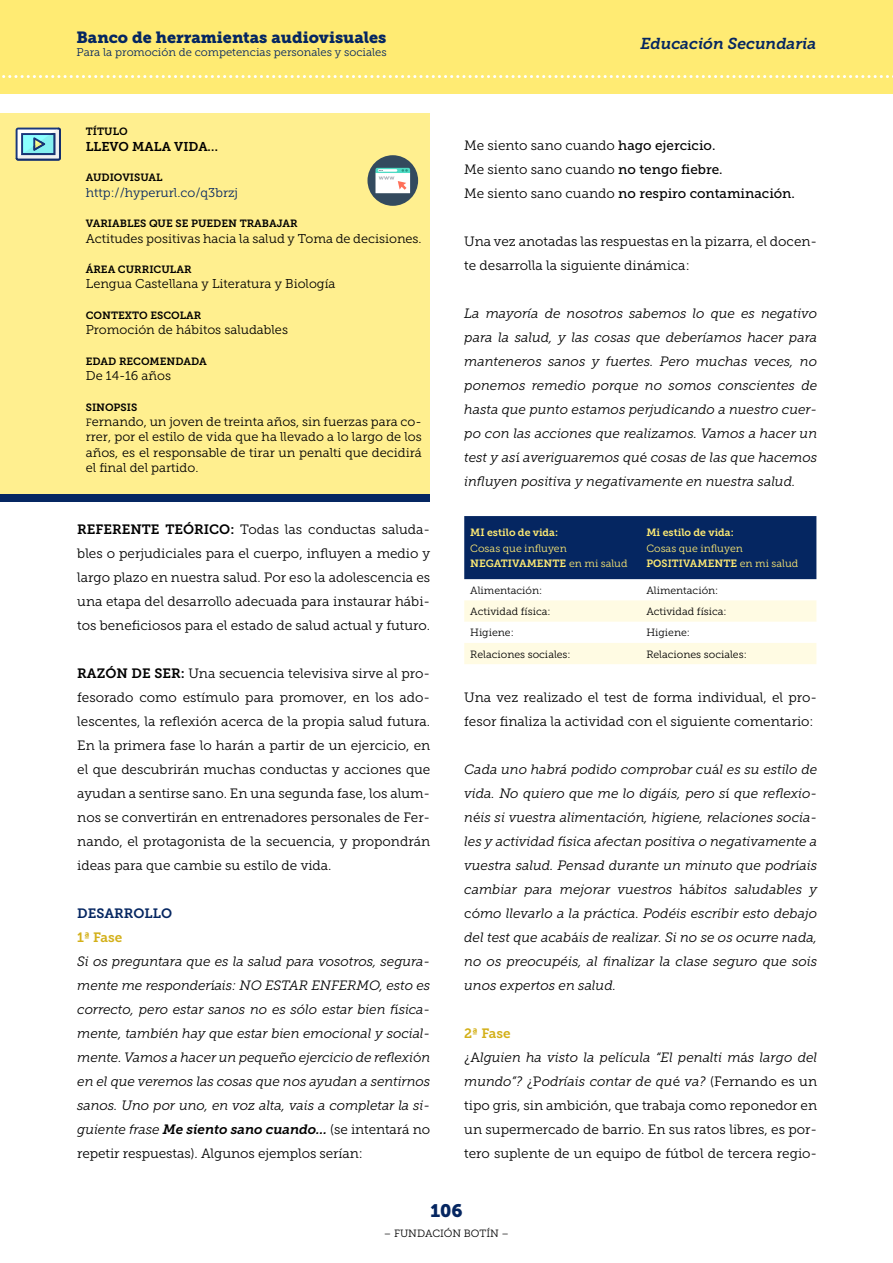
<style>
.page{position:relative;width:893px;height:1263px;background:#fff}
.page>*{position:absolute;margin:0;border:0;box-sizing:border-box;transform-origin:0 0}
.t1{font:18px "Museo Slab 900";color:#052661}
.t2{font:16.2px "Museo Slab 900";color:#052661}
.t3{font:italic 15.75px "Museo Slab 700";color:#052661}
.t4{font:italic 13.5px/24px "Museo Slab 300";letter-spacing:-.005em;color:#000;text-align:justify}
.t5{font:13.5px/24px "Museo Slab 300";color:#000;text-align:justify}
.t6{font:13.5px "Museo Slab 500";color:#000}
.t7{font:13.5px "Museo Slab 700";color:#d3b019}
.t8{font:13.5px "Museo Slab 700";color:#052661}
.t9{font:12.75px/15.3px "Museo Slab 300";color:#000;text-align:justify}
.t10{font:12.75px "Museo Slab 300";color:#052661}
.t11{font:12.75px "Museo Slab 700";color:#000}
.t12{font:11.25px "Museo Slab 300";color:#052661}
.t13{font:10.5px "Museo Slab 300";color:#000}
.t14{font:10.5px "Museo Slab 700";color:#000}
.t15{font:10.5px/15.3px "Museo Slab 300";letter-spacing:.005em;color:#ffeb73}
.t16{font:10.5px "Museo Slab 700";color:#ffeb73}
.s1{font-size:10.5px}
.s2{font-family:"Museo Slab 700"}
.s3{font-style:normal}
.s4{font-family:"Museo Slab 500"}
.s5{font-family:"Museo Slab 300"}
.s6{font-style:italic}
</style>
<div class="page">
<div style="left:0;top:0;width:893px;height:94px;background:#ffeb73"></div>
<svg style="left:2px;top:75px;width:891px;height:3px"></svg>
<div style="left:0;top:114px;width:429px;height:381px;background:#ffef8f"></div>
<div style="left:0;top:495px;width:429px;height:7px;background:#052661"></div>
<div style="left:464px;top:516px;width:352px;height:63px;background:#052661"></div>
<svg style="left:464px;top:600px;width:352px;height:64px"></svg>
<div style="left:367px;top:155px;width:51px;height:51px;background:#334a5e;border-radius:50%"></div>
<svg style="left:375px;top:168px;width:35px;height:25px"></svg>
<svg style="left:16px;top:128px;width:45px;height:33px"></svg>
<p class="t2" style="left:77px;top:28px;width:311px">Banco de herramientas audiovisuales</p>
<p class="t12" style="left:77px;top:46px;width:312px">Para la promoción de competencias personales y sociales</p>
<p class="t14" style="left:86px;top:126px;width:43px">TÍTULO</p>
<p class="t11" style="left:86px;top:139px;width:134px">LLEVO MALA VIDA…</p>
<p class="t14" style="left:86px;top:172px;width:78px">AUDIOVISUAL</p>
<p class="t10" style="left:86px;top:185px;width:154px">http://hyperurl.co/q3brzj</p>
<p class="t14" style="left:86px;top:218px;width:213px">VARIABLES QUE SE PUEDEN TRABAJAR</p>
<p class="t9" style="left:86px;top:231px;width:337px">Actitudes positivas hacia la salud y Toma de decisiones.</p>
<p class="t14" style="left:86px;top:264px;width:107px">ÁREA CURRICULAR</p>
<p class="t9" style="left:86px;top:276px;width:251px">Lengua Castellana y Literatura y Biología</p>
<p class="t14" style="left:86px;top:309px;width:117px">CONTEXTO ESCOLAR</p>
<p class="t9" style="left:86px;top:322px;width:204px">Promoción de hábitos saludables</p>
<p class="t14" style="left:86px;top:355px;width:123px">EDAD RECOMENDADA</p>
<p class="t9" style="left:86px;top:368px;width:87px">De 14-16 años</p>
<p class="t14" style="left:86px;top:401px;width:53px">SINOPSIS</p>
<p class="t9" style="left:86px;top:414px;width:337px"><span class="s1">F</span>ernando, un joven de treinta años, sin fuerzas para co&shy;rrer, por el estilo de vida que ha llevado a lo largo de los años, es el responsable de tirar un penalti que decidirá el final del partido.</p>
<p class="t5" style="left:77px;top:517px;width:354px"><span class="s2">REFERENTE TEÓRICO:</span> Todas las conductas saluda&shy;bles o perjudiciales para el cuerpo, influyen a medio y largo plazo en nuestra salud. Por eso la adolescencia es una etapa del desarrollo adecuada para instaurar hábi&shy;tos beneficiosos para el estado de salud actual y futuro.</p>
<p class="t5" style="left:77px;top:661px;width:354px"><span class="s2">RAZÓN DE SER:</span> Una secuencia televisiva sirve al pro&shy;fesorado como estímulo para promover, en los ado&shy;lescentes, la reflexión acerca de la propia salud futura.<br>En la primera fase lo harán a partir de un ejercicio, en el que descubrirán muchas conductas y acciones que ayudan a sentirse sano. En una segunda fase, los alum&shy;nos se convertirán en entrenadores personales de Fer&shy;nando, el protagonista de la secuencia, y propondrán ideas para que cambie su estilo de vida.</p>
<p class="t8" style="left:77px;top:906px;width:96px">DESARROLLO</p>
<p class="t7" style="left:77px;top:930px;width:47px">1ª Fase</p>
<p class="t4" style="left:77px;top:949px;width:354px">Si os preguntara que es la salud para vosotros, segura&shy;mente me responder<span class="s3">í</span>ais: NO ESTAR ENFERMO, esto es correcto, pero estar sanos no es sólo estar bien f<span class="s3">í</span>sica&shy;mente, tambi<span class="s3">é</span>n hay que estar bien emocional y social&shy;mente. Vamos a hacer un peque<span class="s3">ñ</span>o ejercicio de reflexi<span class="s3">ó</span>n en el que veremos las cosas que nos ayudan a sentirnos sanos. Uno por uno, en voz alta, vais a completar la si&shy;guiente frase <span class="s2">Me siento sano cuando...</span> <span class="s3">(se intentará no repetir respuestas). Algunos ejemplos serían:</span></p>
<p class="t3" style="left:640px;top:34px;width:177px">Educación Secundaria</p>
<p class="t5" style="left:464px;top:133px;width:253px">Me siento sano cuando <span class="s4">hago ejercicio.</span></p>
<p class="t5" style="left:464px;top:157px;width:260px">Me siento sano cuando <span class="s4">no tengo fiebre.</span></p>
<p class="t6" style="left:464px;top:186px;width:332px"><span class="s5">Me siento sano cuando</span> no respiro contaminación.</p>
<p class="t5" style="left:464px;top:229px;width:354px">Una vez anotadas las respuestas en la pizarra, el docen&shy;te desarrolla la siguiente dinámica:</p>
<p class="t4" style="left:464px;top:301px;width:354px">La mayoría de nosotros sabemos lo que es negativo para la salud, y las cosas que deberíamos hacer para manteneros sanos y fuertes. Pero muchas veces, no ponemos remedio porque no somos conscientes de hasta que punto estamos perjudicando a nuestro cuer&shy;po con las acciones que realizamos. Vamos a hacer un test y as<span class="s3">í</span> averiguaremos qu<span class="s3">é</span> cosas de las que hacemos influyen positiva y negativamente en nuestra salud.</p>
<p class="t16" style="left:470px;top:527px;width:89px">MI estilo de vida:</p>
<p class="t15" style="left:470px;top:540px;width:159px">Cosas que influyen<br><span class="s2">NEGATIVAMENTE</span> en mi salud</p>
<p class="t16" style="left:646px;top:527px;width:89px">Mi estilo de vida:</p>
<p class="t15" style="left:646px;top:540px;width:154px">Cosas que influyen<br><span class="s2">POSITIVAMENTE</span> en mi salud</p>
<p class="t13" style="left:470px;top:584px;width:74px">Alimentación:</p>
<p class="t13" style="left:646px;top:584px;width:74px">Alimentación:</p>
<p class="t13" style="left:470px;top:606px;width:82px">Actividad física:</p>
<p class="t13" style="left:646px;top:606px;width:82px">Actividad física:</p>
<p class="t13" style="left:470px;top:627px;width:45px">Higiene:</p>
<p class="t13" style="left:646px;top:627px;width:45px">Higiene:</p>
<p class="t13" style="left:470px;top:648px;width:102px">Relaciones sociales:</p>
<p class="t13" style="left:646px;top:648px;width:102px">Relaciones sociales:</p>
<p class="t5" style="left:464px;top:685px;width:354px">Una vez realizado el test de forma individual, el pro&shy;fesor finaliza la actividad con el siguiente comentario:</p>
<p class="t4" style="left:464px;top:757px;width:354px">Cada uno habrá podido comprobar cu<span class="s3">á</span>l es su estilo de vida. No quiero que me lo digáis, pero s<span class="s3">í</span> que reflexio&shy;n<span class="s3">é</span>is si vuestra alimentación, higiene, relaciones socia&shy;les y actividad f<span class="s3">í</span>sica afectan positiva o negativamente a vuestra salud. Pensad durante un minuto que podr<span class="s3">í</span>ais cambiar para mejorar vuestros <span class="s3">há</span>bitos saludables y <span class="s3">có</span>mo llevarlo a la pr<span class="s3">á</span>ctica. Podéis escribir esto debajo del test que acab<span class="s3">á</span>is de realizar. Si no se os ocurre nada, no os preocupéis, al finalizar la clase seguro que sois unos expertos en salud.</p>
<p class="t7" style="left:464px;top:1026px;width:48px">2ª Fase</p>
<p class="t5" style="left:464px;top:1045px;width:354px">¿A<span class="s6">lguien ha visto la pel</span>í<span class="s6">cula “El penalti m</span>á<span class="s6">s largo del mundo”?</span> ¿P<span class="s6">odríais contar de qu</span>é <span class="s6">va?</span> (Fernando es un tipo gris, sin ambición, que trabaja como reponedor en un supermercado de barrio. En sus ratos libres, es por&shy;tero suplente de un equipo de fútbol de tercera regio-</p>
<h1 class="t1" style="left:430px;top:1201px;width:34px">106</h1>
<p class="t13" style="left:384px;top:1227px;width:127px">– FUNDACIÓN BOTÍN –</p>
</div>
